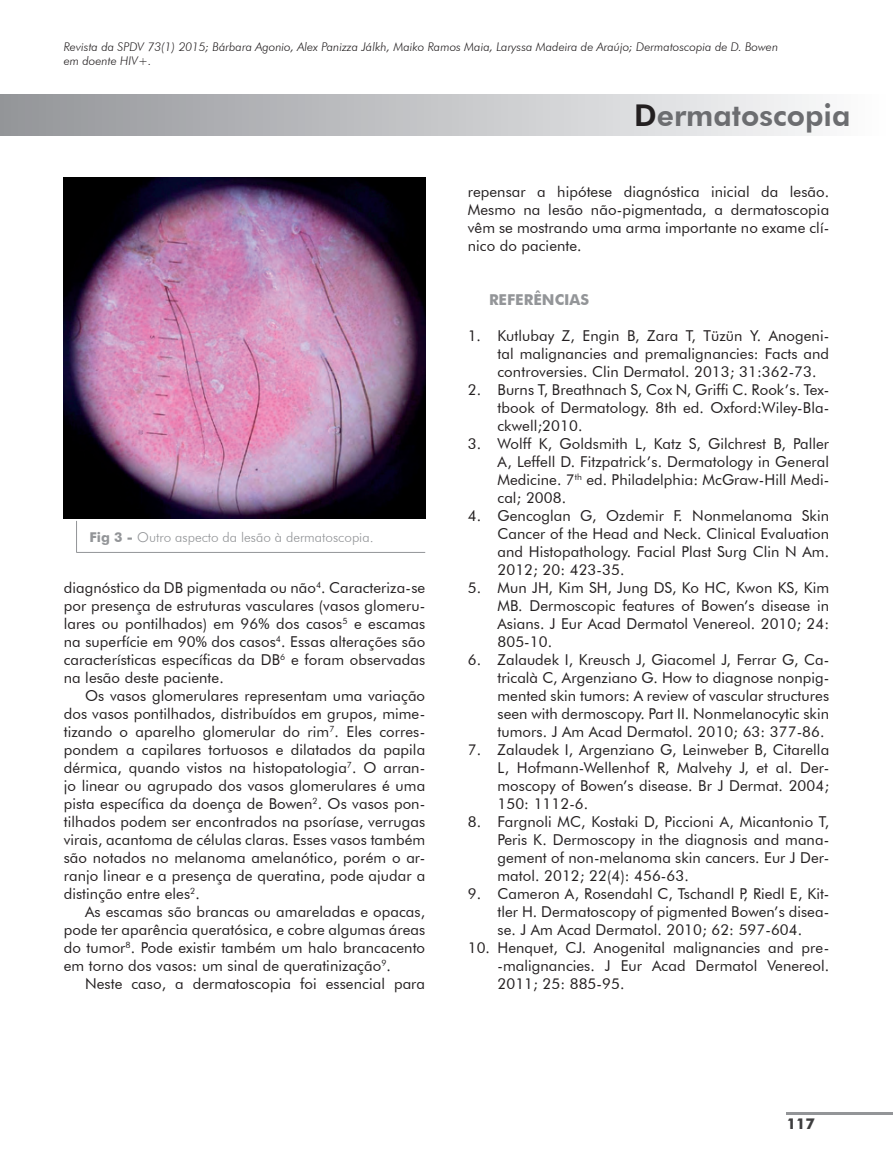
<style>
.page{position:relative;width:893px;height:1170px;background:#fff}
.page>*{position:absolute;margin:0;border:0;box-sizing:border-box;transform-origin:0 0}
.t1{font:800 30px "Futura BT";color:#6c6d70}
.t2{font:15px/18px "Futura BT";letter-spacing:.005em;color:#231f20;text-align:justify}
.t3{font:700 15px "Futura BT";color:#939598}
.t4{font:700 15px "Futura BT";color:#3e3e3f}
.t5{font:300 13.5px "Futura BT";color:#939598}
.t6{font:italic 300 12px/14.4px "Futura BT";color:#231f20}
.s1{font-weight:700}
.s2{color:#231f20}
</style>
<div class="page">
<div style="left:0;top:94px;width:893px;height:41px;background:linear-gradient(to right,#939498,#fdfdfe)"></div>
<hr style="left:787px;top:1111px;width:106px;height:3px;background:#939598">
<hr style="left:76px;top:521px;width:1px;height:31px;background:#939598">
<hr style="left:76px;top:552px;width:349px;height:1px;background:#939598">
<img style="left:64px;top:178px;width:361px;height:340px">
<p class="t6" style="left:64px;top:39px;width:716px">Revista da SPDV 73(1) 2015; Bárbara Agonio, Alex Panizza Jálkh, Maiko Ramos Maia, Laryssa Madeira de Araújo; Dermatoscopia de D. Bowen em doente HIV+.</p>
<p class="t5" style="left:90px;top:528px;width:286px"><span class="s1">Fig 3 -</span> Outro aspecto da lesão à dermatoscopia.</p>
<p class="t2" style="left:64px;top:578px;width:363px">diagnóstico da DB pigmentada ou não<sup>4</sup>. Caracteriza-se por presença de estruturas vasculares (vasos glomeru&shy;lares ou pontilhados) em 96% dos casos<sup>5</sup> e escamas na superfície em 90% dos casos<sup>4</sup>. Essas alterações são características específicas da DB<sup>6</sup> e foram observadas na lesão deste paciente.</p>
<p class="t2" style="left:64px;top:686px;width:363px;text-indent:21px">Os vasos glomerulares representam uma variação dos vasos pontilhados, distribuídos em grupos, mime&shy;tizando o aparelho glomerular do rim<sup>7</sup>. Eles corres&shy;pondem a capilares tortuosos e dilatados da papila dérmica, quando vistos na histopatologia<sup>7</sup>. O arran&shy;jo linear ou agrupado dos vasos glomerulares é uma pista específica da doença de Bowen<sup>2</sup>. Os vasos pon&shy;tilhados podem ser encontrados na psoríase, verrugas virais, acantoma de células claras. Esses vasos também são notados no melanoma amelanótico, porém o ar&shy;ranjo linear e a presença de queratina, pode ajudar a distinção entre eles<sup>2</sup>.</p>
<p class="t2" style="left:64px;top:902px;width:363px;text-indent:21px">As escamas são brancas ou amareladas e opacas, pode ter aparência queratósica, e cobre algumas áreas do tumor<sup>8</sup>. Pode existir também um halo brancacento em torno dos vasos: um sinal de queratinização<sup>9</sup>.</p>
<p class="t2" style="left:85px;top:974px;width:342px">Neste caso, a dermatoscopia foi essencial para</p>
<h1 class="t1" style="left:634px;top:97px;width:218px"><span class="s2">D</span>ermatoscopia</h1>
<p class="t2" style="left:468px;top:182px;width:363px">repensar a hipótese diagnóstica inicial da lesão.<br>Mesmo na lesão não-pigmentada, a dermatoscopia vêm se mostrando uma arma importante no exame clí&shy;nico do paciente.</p>
<p class="t3" style="left:489px;top:290px;width:102px">REFERÊNCIAS</p>
<p class="t2" style="left:497px;top:326px;width:333px;text-indent:-30px">1. Kutlubay Z, Engin B, Zara T, Tüzün Y. Anogeni&shy;tal malignancies and premalignancies: Facts and controversies. Clin Dermatol. 2013; 31:362-73.</p>
<p class="t2" style="left:497px;top:380px;width:333px;text-indent:-30px">2. Burns T, Breathnach S, Cox N, Griffi C. Rook’s. Tex&shy;tbook of Dermatology. 8th ed. Oxford:Wiley-Bla&shy;ckwell;2010.</p>
<p class="t2" style="left:497px;top:434px;width:333px;text-indent:-30px">3. Wolff K, Goldsmith L, Katz S, Gilchrest B, Paller A, Leffell D. Fitzpatrick’s. Dermatology in General Medicine. 7<sup>th</sup> ed. Philadelphia: McGraw-Hill Medi&shy;cal; 2008.</p>
<p class="t2" style="left:497px;top:506px;width:333px;text-indent:-30px">4. Gencoglan G, Ozdemir F. Nonmelanoma Skin Cancer of the Head and Neck. Clinical Evaluation and Histopathology. Facial Plast Surg Clin N Am.<br>2012; 20: 423-35.</p>
<p class="t2" style="left:497px;top:578px;width:333px;text-indent:-30px">5. Mun JH, Kim SH, Jung DS, Ko HC, Kwon KS, Kim MB. Dermoscopic features of Bowen’s disease in Asians. J Eur Acad Dermatol Venereol. 2010; 24:<br>805-10.</p>
<p class="t2" style="left:497px;top:650px;width:333px;text-indent:-30px">6. Zalaudek I, Kreusch J, Giacomel J, Ferrar G, Ca&shy;tricalà C, Argenziano G. How to diagnose nonpig&shy;mented skin tumors: A review of vascular structures seen with dermoscopy. Part II. Nonmelanocytic skin tumors. J Am Acad Dermatol. 2010; 63: 377-86.</p>
<p class="t2" style="left:497px;top:740px;width:333px;text-indent:-30px">7. Zalaudek I, Argenziano G, Leinweber B, Citarella L, Hofmann-Wellenhof R, Malvehy J, et al. Der&shy;moscopy of Bowen’s disease. Br J Dermat. 2004; 150: 1112-6.</p>
<p class="t2" style="left:497px;top:812px;width:333px;text-indent:-30px">8. Fargnoli MC, Kostaki D, Piccioni A, Micantonio T, Peris K. Dermoscopy in the diagnosis and mana&shy;gement of non-melanoma skin cancers. Eur J Der&shy;matol. 2012; 22(4): 456-63.</p>
<p class="t2" style="left:497px;top:884px;width:333px;text-indent:-30px">9. Cameron A, Rosendahl C, Tschandl P, Riedl E, Kit&shy;tler H. Dermatoscopy of pigmented Bowen’s disea&shy;se. J Am Acad Dermatol. 2010; 62: 597-604.</p>
<p class="t2" style="left:497px;top:938px;width:333px;text-indent:-30px">10. Henquet, CJ. Anogenital malignancies and pre--malignancies. J Eur Acad Dermatol Venereol.<br>2011; 25: 885-95.</p>
<p class="t4" style="left:787px;top:1114px;width:30px">117</p>
</div>
